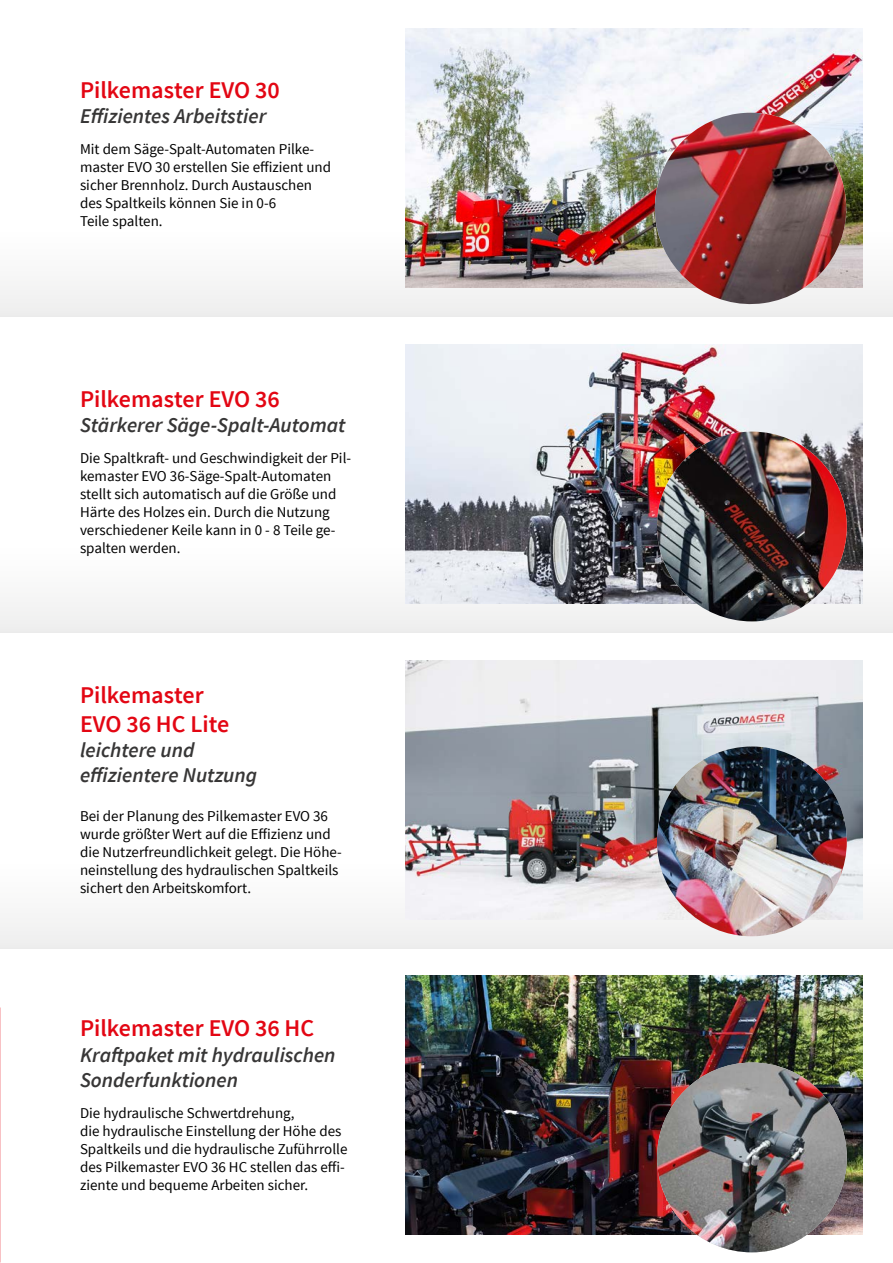
<style>
.page{position:relative;width:893px;height:1263px;background:#fff}
.page>*{position:absolute;margin:0;border:0;box-sizing:border-box;transform-origin:0 0}
.t1{font:600 24px/28.8px "Source Sans Pro";color:#e30613}
.t2{font:italic 600 21px/25.2px "Source Sans Pro";color:#373636}
.t3{font:15px/18px "Source Sans Pro";color:#000}
</style>
<div class="page">
<div style="left:0;top:231px;width:893px;height:85px;background:#f5f5f5"></div>
<div style="left:0;top:547px;width:893px;height:85px;background:#f4f4f4"></div>
<div style="left:0;top:863px;width:893px;height:85px;background:#f4f4f4"></div>
<img style="left:406px;top:29px;width:457px;height:258px">
<img style="left:406px;top:345px;width:457px;height:258px">
<img style="left:406px;top:660px;width:457px;height:259px">
<img style="left:406px;top:976px;width:457px;height:259px">
<svg style="left:648px;top:106px;width:205px;height:7px"></svg>
<img style="left:648px;top:113px;width:205px;height:192px">
<img style="left:657px;top:432px;width:190px;height:189px;border-radius:95px">
<img style="left:657px;top:746px;width:190px;height:190px;border-radius:95px">
<img style="left:657px;top:1062px;width:190px;height:190px;border-radius:95px">
<h1 class="t1" style="left:80px;top:76px;width:201px">Pilkemaster EVO 30</h1>
<h2 class="t2" style="left:80px;top:104px;width:188px">Effizientes Arbeitstier</h2>
<p class="t3" style="left:80px;top:140px;width:252px">Mit dem Säge-Spalt-Automaten Pilke&shy;master EVO 30 erstellen Sie effizient und sicher Brennholz. Durch Austauschen des Spaltkeils können Sie in 0-6<br>Teile spalten.</p>
<h1 class="t1" style="left:80px;top:385px;width:201px">Pilkemaster EVO 36</h1>
<h2 class="t2" style="left:80px;top:413px;width:267px">Stärkerer Säge-Spalt-Automat</h2>
<p class="t3" style="left:80px;top:449px;width:273px">Die Spaltkraft- und Geschwindigkeit der Pil&shy;kemaster EVO 36-Säge-Spalt-Automaten stellt sich automatisch auf die Größe und Härte des Holzes ein. Durch die Nutzung verschiedener Keile kann in 0 - 8 Teile ge&shy;spalten werden.</p>
<h1 class="t1" style="left:80px;top:681px;width:151px">Pilkemaster<br>EVO 36 HC Lite</h1>
<h2 class="t2" style="left:80px;top:737px;width:178px">leichtere und effizientere Nutzung</h2>
<p class="t3" style="left:80px;top:807px;width:263px">Bei der Planung des Pilkemaster EVO 36 wurde größter Wert auf die Effizienz und die Nutzerfreundlichkeit gelegt. Die Höhe&shy;neinstellung des hydraulischen Spaltkeils sichert den Arbeitskomfort.</p>
<h1 class="t1" style="left:80px;top:1015px;width:236px">Pilkemaster EVO 36 HC</h1>
<h2 class="t2" style="left:80px;top:1042px;width:257px">Kraftpaket mit hydraulischen<br>Sonderfunktionen</h2>
<p class="t3" style="left:80px;top:1104px;width:269px">Die hydraulische Schwertdrehung,<br>die hydraulische Einstellung der Höhe des Spaltkeils und die hydraulische Zuführrolle des Pilkemaster EVO 36 HC stellen das effi&shy;ziente und bequeme Arbeiten sicher.</p>
</div>
